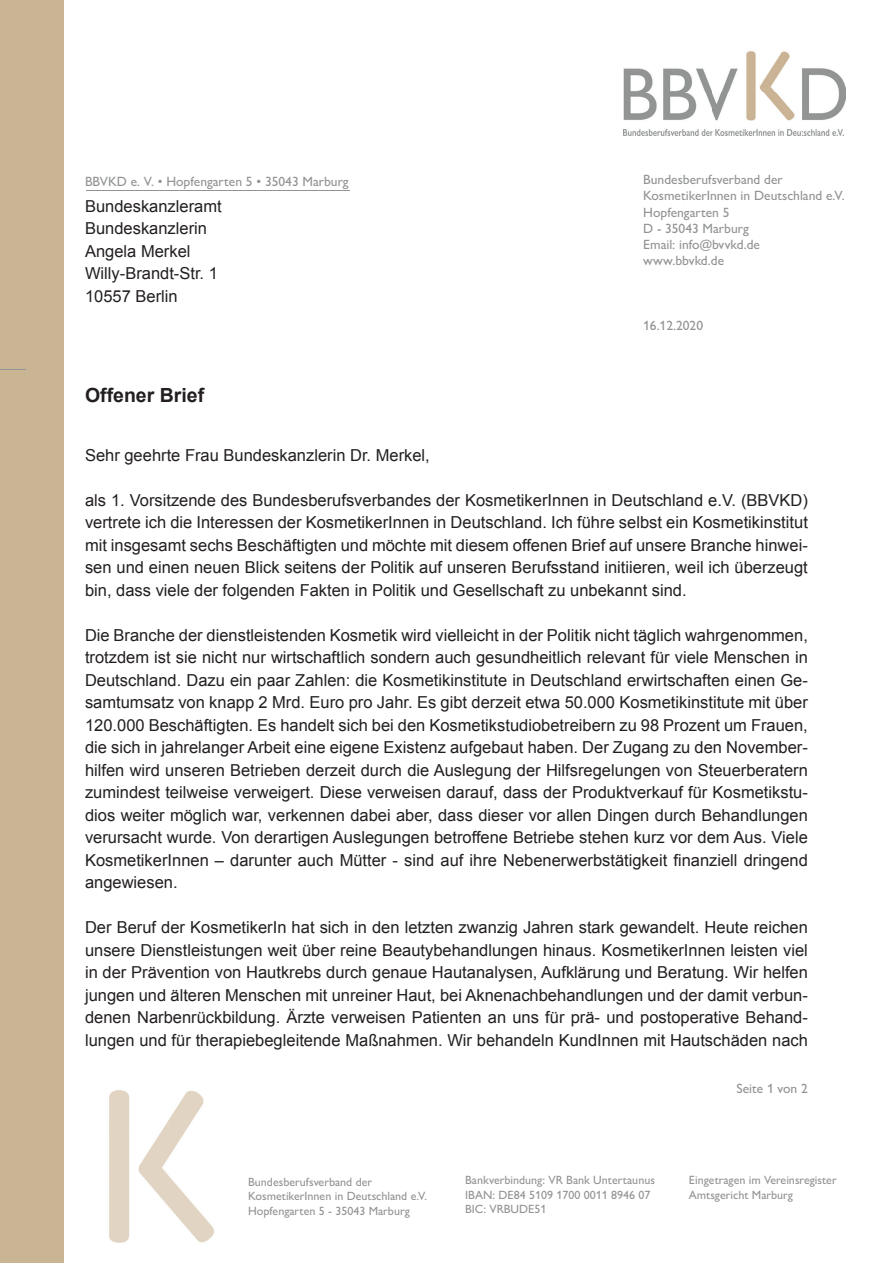
<style>
.page{position:relative;width:893px;height:1263px;background:#fff}
.page>*{position:absolute;margin:0;border:0;box-sizing:border-box;transform-origin:0 0}
.t1{font:700 19.5px "Arial";color:#231f20}
.t2{font:16.5px/22.5px "Arial";color:#231f20;text-align:justify}
.t3{font:500 13.5px/16.2px "Gill Sans Nova";color:#919492}
.t4{font:500 12px/14.4px "Gill Sans Nova";color:#919492}
</style>
<div class="page">
<img style="left:624px;top:51px;width:221px;height:84px">
<img style="left:109px;top:1090px;width:105px;height:153px">
<div style="left:0;top:0;width:64px;height:1263px;background:#c9b493"></div>
<hr style="left:86px;top:190px;width:263px;height:1px;background:#919492">
<p class="t3" style="left:85px;top:173px;width:265px">BBVKD e. V. • Hopfengarten 5 • 35043 Marburg</p>
<p class="t3" style="left:643px;top:171px;width:203px">Bundesberufsverband der<br>KosmetikerInnen in Deutschland e.V.<br>Hopfengarten 5<br>D - 35043 Marburg<br>Email: info@bvvkd.de<br>www.bbvkd.de</p>
<p class="t2" style="left:85px;top:195px;width:138px;text-align:left">Bundeskanzleramt<br>Bundeskanzlerin<br>Angela Merkel<br>Willy-Brandt-Str. 1<br>10557 Berlin</p>
<p class="t1" style="left:85px;top:382px;width:121px">Offener Brief</p>
<p class="t3" style="left:643px;top:317px;width:61px">16.12.2020</p>
<p class="t2" style="left:85px;top:444px;width:346px">Sehr geehrte Frau Bundeskanzlerin Dr. Merkel,</p>
<p class="t2" style="left:85px;top:489px;width:724px">als 1. Vorsitzende des Bundesberufsverbandes der KosmetikerInnen in Deutschland e.V. (BBVKD) vertrete ich die Interessen der KosmetikerInnen in Deutschland. Ich führe selbst ein Kosmetikinstitut mit insgesamt sechs Beschäftigten und möchte mit diesem offenen Brief auf unsere Branche hinwei&shy;sen und einen neuen Blick seitens der Politik auf unseren Berufsstand initiieren, weil ich überzeugt bin, dass viele der folgenden Fakten in Politik und Gesellschaft zu unbekannt sind.</p>
<p class="t2" style="left:85px;top:624px;width:724px">Die Branche der dienstleistenden Kosmetik wird vielleicht in der Politik nicht täglich wahrgenommen, trotzdem ist sie nicht nur wirtschaftlich sondern auch gesundheitlich relevant für viele Menschen in Deutschland. Dazu ein paar Zahlen: die Kosmetikinstitute in Deutschland erwirtschaften einen Ge&shy;samtumsatz von knapp 2 Mrd. Euro pro Jahr. Es gibt derzeit etwa 50.000 Kosmetikinstitute mit über 120.000 Beschäftigten. Es handelt sich bei den Kosmetikstudiobetreibern zu 98 Prozent um Frauen, die sich in jahrelanger Arbeit eine eigene Existenz aufgebaut haben. Der Zugang zu den November&shy;hilfen wird unseren Betrieben derzeit durch die Auslegung der Hilfsregelungen von Steuerberatern zumindest teilweise verweigert. Diese verweisen darauf, dass der Produktverkauf für Kosmetikstu&shy;dios weiter möglich war, verkennen dabei aber, dass dieser vor allen Dingen durch Behandlungen verursacht wurde. Von derartigen Auslegungen betroffene Betriebe stehen kurz vor dem Aus. Viele KosmetikerInnen – darunter auch Mütter - sind auf ihre Nebenerwerbstätigkeit finanziell dringend angewiesen.</p>
<p class="t2" style="left:85px;top:916px;width:724px">Der Beruf der KosmetikerIn hat sich in den letzten zwanzig Jahren stark gewandelt. Heute reichen unsere Dienstleistungen weit über reine Beautybehandlungen hinaus. KosmetikerInnen leisten viel in der Prävention von Hautkrebs durch genaue Hautanalysen, Aufklärung und Beratung. Wir helfen jungen und älteren Menschen mit unreiner Haut, bei Aknenachbehandlungen und der damit verbun&shy;denen Narbenrückbildung. Ärzte verweisen Patienten an uns für prä- und postoperative Behand&shy;lungen und für therapiebegleitende Maßnahmen. Wir behandeln KundInnen mit Hautschäden nach</p>
<p class="t3" style="left:736px;top:1080px;width:73px">Seite 1 von 2</p>
<p class="t4" style="left:248px;top:1174px;width:181px">Bundesberufsverband der<br>KosmetikerInnen in Deutschland e.V.<br>Hopfengarten 5 - 35043 Marburg</p>
<p class="t4" style="left:689px;top:1173px;width:149px">Eingetragen im Vereinsregister<br>Amtsgericht Marburg</p>
<p class="t4" style="left:465px;top:1173px;width:191px">Bankverbindung: VR Bank Untertaunus<br>IBAN: DE84 5109 1700 0011 8946 07<br>BIC: VRBUDE51</p>
</div>
